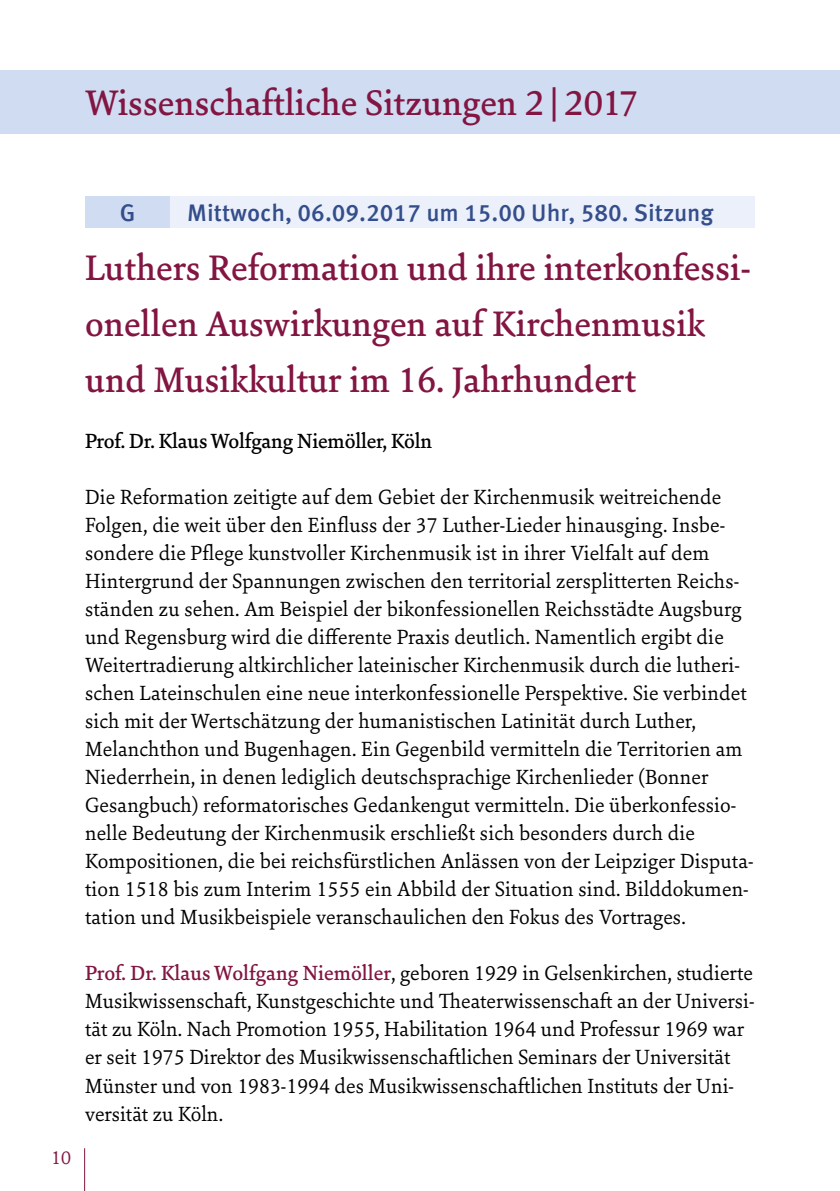
<style>
.page{position:relative;width:840px;height:1191px;background:#fff}
.page>*{position:absolute;margin:0;border:0;box-sizing:border-box;transform-origin:0 0}
.t1{font:500 38px/56px "Sina Nova";color:#821541}
.t2{font:500 24px "Meta Offc";color:#344e8b}
.t3{font:22px/28px "Sina Nova";letter-spacing:.005em;color:#000}
.t4{font:500 22px "Sina Nova";letter-spacing:-.01em;color:#000}
.t5{font:20px "Sina Nova";color:#821541}
.s1{font-weight:500;color:#821541}
</style>
<div class="page">
<hr style="left:84px;top:1148px;width:1px;height:43px;background:#821541">
<div style="left:85px;top:196px;width:85px;height:31px;background:#cfdcf2"></div>
<div style="left:170px;top:196px;width:584px;height:31px;background:#ebf0fa"></div>
<div style="left:0;top:70px;width:839px;height:63px;background:#cfdcf2"></div>
<h1 class="t1" style="left:85px;top:74px;width:554px">Wissenschaftliche Sitzungen 2 | 2017</h1>
<p class="t5" style="left:51px;top:1144px;width:21px">10</p>
<p class="t2" style="left:120px;top:198px;width:17px">G</p>
<p class="t2" style="left:187px;top:198px;width:527px">Mittwoch, 06.09.2017 um 15.00 Uhr, 580. Sitzung</p>
<h1 class="t1" style="left:85px;top:239px;width:666px">Luthers Reformation und ihre interkonfessi&shy;onellen Auswirkungen auf Kirchenmusik und Musikkultur im 16. Jahrhundert</h1>
<p class="t4" style="left:85px;top:426px;width:348px">Prof. Dr. Klaus Wolfgang Niemöller, Köln</p>
<p class="t3" style="left:85px;top:482px;width:669px">Die Reformation zeitigte auf dem Gebiet der Kirchenmusik weitreichende Folgen, die weit über den Einfluss der 37 Luther-Lieder hinausging. Insbe&shy;sondere die Pflege kunstvoller Kirchenmusik ist in ihrer Vielfalt auf dem Hintergrund der Spannungen zwischen den territorial zersplitterten Reichs&shy;ständen zu sehen. Am Beispiel der bikonfessionellen Reichsstädte Augsburg und Regensburg wird die differente Praxis deutlich. Namentlich ergibt die Weitertradierung altkirchlicher lateinischer Kirchenmusik durch die lutheri&shy;schen Lateinschulen eine neue interkonfessionelle Perspektive. Sie verbindet sich mit der Wertschätzung der humanistischen Latinität durch Luther, Melanchthon und Bugenhagen. Ein Gegenbild vermitteln die Territorien am Niederrhein, in denen lediglich deutschsprachige Kirchenlieder (Bonner Gesangbuch) reformatorisches Gedankengut vermitteln. Die überkonfessio&shy;nelle Bedeutung der Kirchenmusik erschließt sich besonders durch die Kompositionen, die bei reichsfürstlichen Anlässen von der Leipziger Disputa&shy;tion 1518 bis zum Interim 1555 ein Abbild der Situation sind. Bilddokumen&shy;tation und Musikbeispiele veranschaulichen den Fokus des Vortrages.</p>
<p class="t3" style="left:85px;top:958px;width:670px"><span class="s1">Prof. Dr. Klaus Wolfgang Niemöller</span>, geboren 1929 in Gelsenkirchen, studierte Musikwissenschaft, Kunstgeschichte und Theaterwissenschaft an der Universi&shy;tät zu Köln. Nach Promotion 1955, Habilitation 1964 und Professur 1969 war er seit 1975 Direktor des Musikwissenschaftlichen Seminars der Universität Münster und von 1983-1994 des Musikwissenschaftlichen Instituts der Uni&shy;versität zu Köln.</p>
</div>
